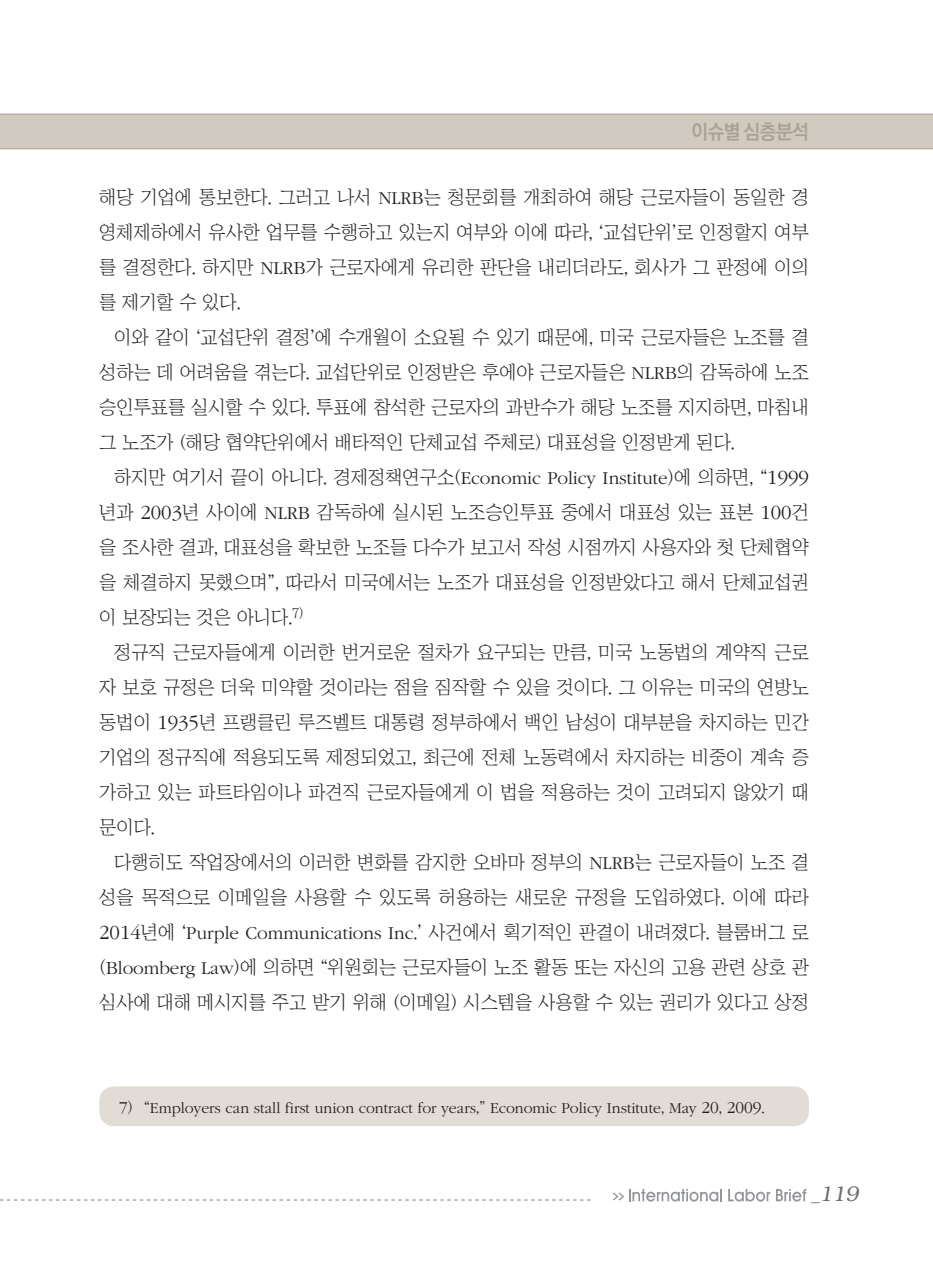
<style>
.page{position:relative;width:933px;height:1275px;background:#fff}
.page>*{position:absolute;margin:0;border:0;box-sizing:border-box;transform-origin:0 0}
.t1{font:italic 300 21px "Bookman";color:#6c6d70}
.t2{font:700 20.12px "Ko Pub Dotum";letter-spacing:-.025em;color:#aaa291;scale:.95 1}
.본문{font:18.9px/35px "Chosunilbo NM";color:#231f20;text-align:justify}
.각주{font:300 15.75px "ITC Garamond Std";color:#231f20}
.t3{font:700 7.88px "Ko Pub Dotum";color:#939598;scale:2 1}
.s1{font-family:"ITC Garamond Std";font-weight:300}
.s2{font-family:"ITC Garamond Std";font-weight:300;font-size:20.82px}
.s3{font-size:17.32px}
.s4{font-family:"Chosunilbo NM";font-weight:400}
.s5{font-family:"Helvetica";font-weight:400;font-style:normal;font-size:17.5px}
</style>
<div class="page">
<div style="left:0;top:114px;width:933px;height:35px;background:#d0cac1"></div>
<hr style="left:0;top:114px;width:933px;height:1px;background:#aaa291">
<hr style="left:0;top:148px;width:933px;height:1px;background:#aaa291">
<svg style="left:0;top:1199px;width:590px;height:1px"></svg>
<svg style="left:629px;top:1189px;width:93px;height:13px"></svg>
<svg style="left:728px;top:1189px;width:42px;height:13px"></svg>
<svg style="left:776px;top:1189px;width:30px;height:12px"></svg>
<div style="left:99px;top:1086px;width:710px;height:40px;background:#e1dcd5;border-radius:15px"></div>
<p class="t2" style="left:691px;top:121px;width:125px">이슈별 심층분석</p>
<p class="본문" style="left:99px;top:179px;width:711px">해당 기업에 통보한다. 그러고 나서 <span class="s1">NLRB</span>는 청문회를 개최하여 해당 근로자들이 동일한 경 영체제하에서 유사한 업무를 수행하고 있는지 여부와 이에 따라, ‘교섭단위’로 인정할지 여부 를 결정한다. 하지만 <span class="s1">NLRB</span>가 근로자에게 유리한 판단을 내리더라도, 회사가 그 판정에 이의 를 제기할 수 있다.</p>
<p class="본문" style="left:99px;top:319px;width:711px;text-indent:15px">이와 같이 ‘교섭단위 결정’에 수개월이 소요될 수 있기 때문에, 미국 근로자들은 노조를 결 성하는 데 어려움을 겪는다. 교섭단위로 인정받은 후에야 근로자들은 <span class="s1">NLRB</span>의 감독하에 노조 승인투표를 실시할 수 있다. 투표에 참석한 근로자의 과반수가 해당 노조를 지지하면, 마침내 그 노조가 (해당 협약단위에서 배타적인 단체교섭 주체로) 대표성을 인정받게 된다.</p>
<p class="본문" style="left:99px;top:459px;width:711px;text-indent:15px">하지만 여기서 끝이 아니다. 경제정책연구소(<span class="s1">Economic Policy Institute</span>)에 의하면, “<span class="s2">1999 </span>년과 <span class="s2">2003</span>년 사이에 <span class="s1">NLRB</span> 감독하에 실시된 노조승인투표 중에서 대표성 있는 표본 <span class="s2">100</span>건 을 조사한 결과, 대표성을 확보한 노조들 다수가 보고서 작성 시점까지 사용자와 첫 단체협약 을 체결하지 못했으며”, 따라서 미국에서는 노조가 대표성을 인정받았다고 해서 단체교섭권 이 보장되는 것은 아니다.<sup>7)</sup></p>
<p class="본문" style="left:99px;top:634px;width:711px;text-indent:15px">정규직 근로자들에게 이러한 번거로운 절차가 요구되는 만큼, 미국 노동법의 계약직 근로 자 보호 규정은 더욱 미약할 것이라는 점을 짐작할 수 있을 것이다. 그 이유는 미국의 연방노 동법이 <span class="s2">1935</span>년 프랭클린 루즈벨트 대통령 정부하에서 백인 남성이 대부분을 차지하는 민간 기업의 정규직에 적용되도록 제정되었고, 최근에 전체 노동력에서 차지하는 비중이 계속 증 가하고 있는 파트타임이나 파견직 근로자들에게 이 법을 적용하는 것이 고려되지 않았기 때 문이다.</p>
<p class="본문" style="left:99px;top:844px;width:711px;text-indent:15px">다행히도 작업장에서의 이러한 변화를 감지한 오바마 정부의 <span class="s1">NLRB</span>는 근로자들이 노조 결 성을 목적으로 이메일을 사용할 수 있도록 허용하는 새로운 규정을 도입하였다. 이에 따라 <span class="s2">2014</span>년에 ‘<span class="s1">Purple Communications Inc</span>.’ 사건에서 획기적인 판결이 내려졌다. 블룸버그 로 (<span class="s1">Bloomberg Law</span>)에 의하면 “위원회는 근로자들이 노조 활동 또는 자신의 고용 관련 상호 관 심사에 대해 메시지를 주고 받기 위해 (이메일) 시스템을 사용할 수 있는 권리가 있다고 상정</p>
<p class="각주" style="left:119px;top:1100px;width:647px"><span class="s3">7</span><span class="s4">) “</span>Employers can stall first union contract for years<span class="s4">,”</span> Economic Policy Institute<span class="s4">,</span> May <span class="s3">20</span><span class="s4">,</span> <span class="s3">2009</span><span class="s4">.</span></p>
<p class="t3" style="left:612px;top:1192px;width:8px">&gt;&gt;</p>
<p class="t1" style="left:811px;top:1182px;width:49px"><span class="s5">_</span>119</p>
</div>
